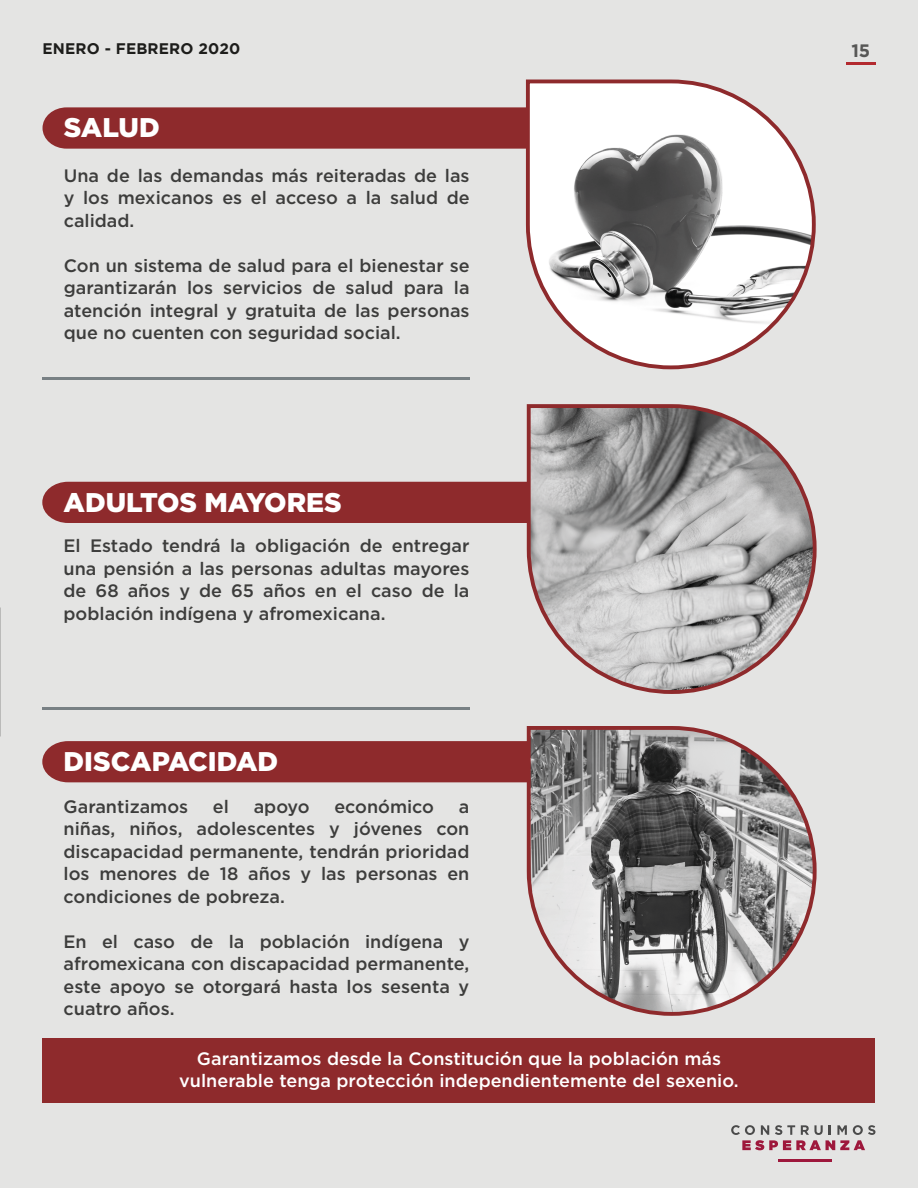
<style>
.page{position:relative;width:918px;height:1188px;background:#e4e4e3}
.page>*{position:absolute;margin:0;border:0;box-sizing:border-box;transform-origin:0 0}
.t1{font:900 27px "Gotham";color:#fff}
.t2{font:500 18px/22.5px "Gotham";color:#3d3d3c;text-align:justify}
.t3{font:500 18px/22.5px "Gotham";color:#fff;text-align:center}
.t4{font:700 18px "Gotham";color:#575756}
.t5{font:700 15.3px "Gotham";letter-spacing:.01em;color:#1d1d1b}
</style>
<div class="page">
<div style="left:43px;top:1039px;width:832px;height:64px;background:#8e2a2c"></div>
<div style="left:43px;top:107px;width:481px;height:42px;background:#8e2a2c"></div>
<svg style="left:731px;top:1125px;width:144px;height:25px"></svg>
<hr style="left:779px;top:1159px;width:53px;height:2px;background:#9e183c">
<hr style="left:846px;top:63px;width:29px;height:2px;background:#b32a2f">
<svg style="left:524px;top:79px;width:292px;height:291px"></svg>
<hr style="left:42px;top:707px;width:427px;height:2px;background:#788084">
<div style="left:42px;top:482px;width:483px;height:41px;background:#8e2a2c"></div>
<div style="left:42px;top:741px;width:483px;height:41px;background:#8e2a2c"></div>
<svg style="left:525px;top:404px;width:292px;height:290px"></svg>
<svg style="left:525px;top:726px;width:292px;height:290px"></svg>
<hr style="left:42px;top:378px;width:427px;height:2px;background:#788084">
<p class="t5" style="left:43px;top:39px;width:199px">ENERO - FEBRERO 2020</p>
<p class="t4" style="left:851px;top:39px;width:20px">15</p>
<p class="t1" style="left:64px;top:109px;width:97px">SALUD</p>
<p class="t2" style="left:64px;top:164px;width:407px">Una de las demandas más reiteradas de las y los mexicanos es el acceso a la salud de calidad.</p>
<p class="t2" style="left:64px;top:254px;width:407px">Con un sistema de salud para el bienestar se garantizarán los servicios de salud para la atención integral y gratuita de las personas que no cuenten con seguridad social.</p>
<p class="t1" style="left:64px;top:483px;width:280px">ADULTOS MAYORES</p>
<p class="t2" style="left:64px;top:534px;width:407px">El Estado tendrá la obligación de entregar una pensión a las personas adultas mayores de 68 años y de 65 años en el caso de la población indígena y afromexicana.</p>
<p class="t1" style="left:64px;top:743px;width:216px">DISCAPACIDAD</p>
<p class="t2" style="left:64px;top:795px;width:126px">Garantizamos</p>
<p class="t2" style="left:213px;top:795px;width:18px">el</p>
<p class="t2" style="left:254px;top:795px;width:57px">apoyo</p>
<p class="t2" style="left:334px;top:795px;width:101px">económico</p>
<p class="t2" style="left:64px;top:795px;width:407px;text-indent:395px">a niñas, niños, adolescentes y jóvenes con discapacidad permanente, tendrán prioridad los menores de 18 años y las personas en condiciones de pobreza.</p>
<p class="t2" style="left:64px;top:930px;width:407px">En el caso de la población indígena y afromexicana con discapacidad permanente, este apoyo se otorgará hasta los sesenta y cuatro años.</p>
<p class="t3" style="left:179px;top:1047px;width:561px">Garantizamos desde la Constitución que la población más vulnerable tenga protección independientemente del sexenio.</p>
</div>
